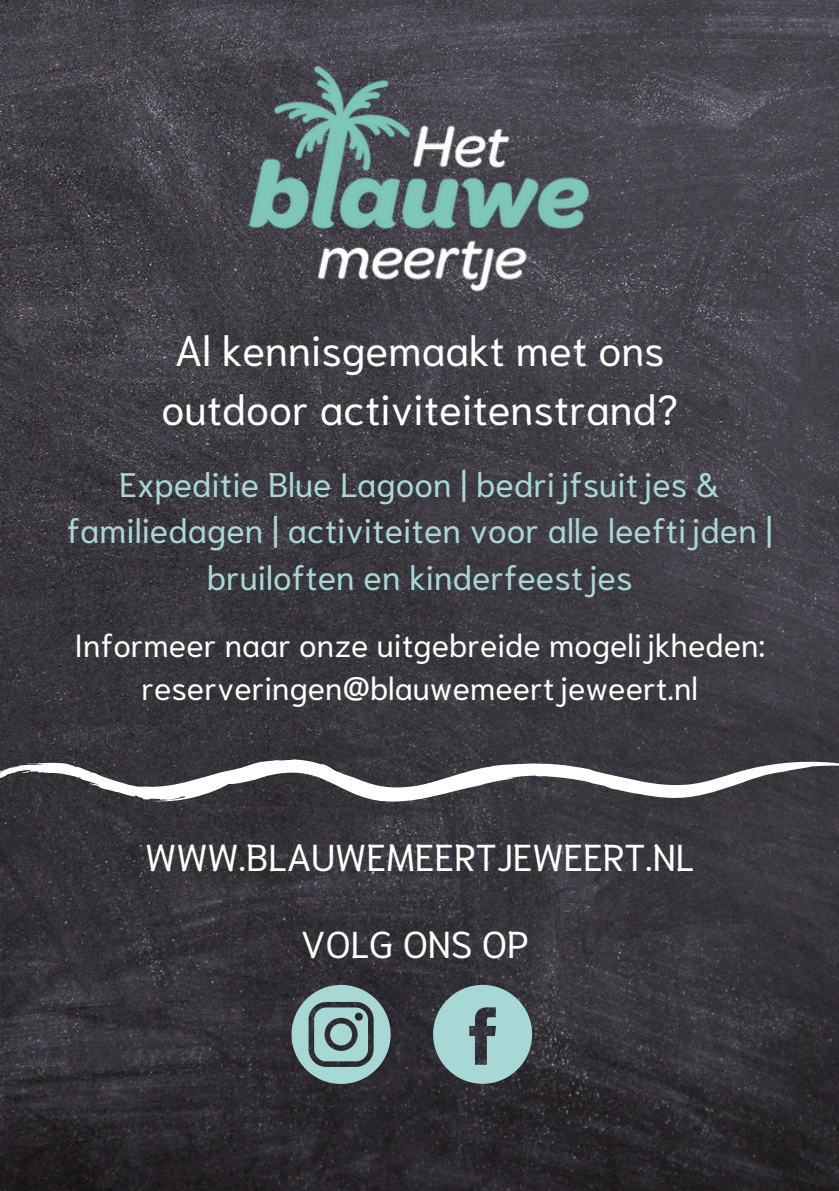
<style>
.page{position:relative;width:839px;height:1191px;background:#fff}
.page>*{position:absolute;margin:0;border:0;box-sizing:border-box;transform-origin:0 0}
.t1{font:42px/58.4px "Niramit";color:#fff;text-align:center}
.t2{font:37.4px "Niramit";color:#fff}
.t3{font:34px/46.4px "Niramit";color:#a8d8d5;text-align:center}
.t4{font:32px/43.6px "Niramit";color:#fff;text-align:center}
</style>
<div class="page">
<img style="left:0;top:0;width:838px;height:1191px">
<svg style="left:291px;top:985px;width:99px;height:99px;background:#789595"></svg>
<svg style="left:433px;top:985px;width:99px;height:99px;background:#83a4a3"></svg>
<svg style="left:0;top:759px;width:838px;height:43px"></svg>
<img style="left:146px;top:0;width:547px;height:357px">
<h3 class="t1" style="left:161px;top:318px;width:518px">Al kennisgemaakt met ons outdoor activiteitenstrand?</h3>
<p class="t3" style="left:67px;top:458px;width:707px">Expeditie Blue Lagoon | bedrijfsuitjes &amp; familiedagen | activiteiten voor alle leeftijden | bruiloften en kinderfeestjes</p>
<p class="t4" style="left:74px;top:620px;width:692px">Informeer naar onze uitgebreide mogelijkheden: reserveringen@blauwemeertjeweert.nl</p>
<p class="t2" style="left:145px;top:829px;width:550px">WWW.BLAUWEMEERTJEWEERT.NL</p>
<h1 class="t2" style="left:301px;top:916px;width:229px">VOLG ONS OP</h1>
</div>
